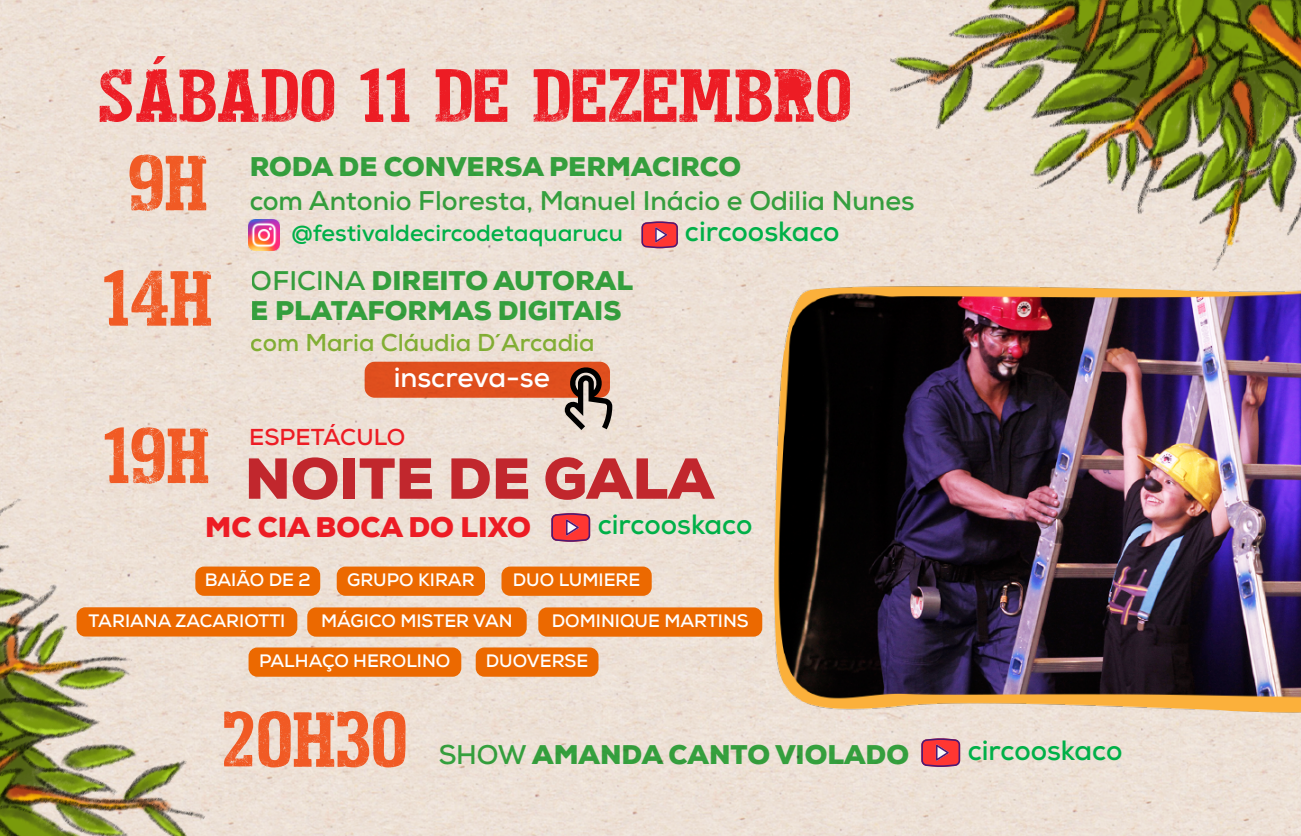
<style>
.page{position:relative;width:1301px;height:836px;background:#fff}
.page>*{position:absolute;margin:0;border:0;box-sizing:border-box;transform-origin:0 0}
.t1{font:82.65px "Addison West Flat";color:#f15a24}
.t2{font:79.43px "Addison West Flat";color:#ed1c24}
.t3{font:900 57.6px "Nexa";color:#c1272d}
.t4{font:900 28.35px "Nexa";color:#ed1c24}
.t5{font:700 27.83px "Nexa";color:#00b048}
.t6{font:700 27.83px "Nexa";color:#fff}
.t7{font:900 26.92px/30.1px "Nexa";color:#39b54a}
.t8{font:700 26.92px "Nexa";color:#39b54a}
.t9{font:700 24.38px "Nexa";color:#8cc63f}
.t10{font:700 23.25px "Nexa";color:#00b048}
.t11{font:700 22.95px "Nexa";color:#ed1c24}
.t12{font:700 18px "Nexa";color:#fff}
.s1{font-weight:700}
</style>
<div class="page">
<div style="left:0;top:0;width:1300px;height:836px;background:#ede0d6"></div>
<div style="left:788px;top:0;width:102px;height:41px;background:#ede0d6"></div>
<img style="left:765px;top:272px;width:535px;height:447px">
<svg style="left:921px;top:738px;width:39px;height:29px"></svg>
<img style="left:890px;top:0;width:410px;height:270px">
<img style="left:0;top:487px;width:296px;height:349px">
<div style="left:248px;top:647px;width:213px;height:29px;background:#ec6900;border-radius:9px"></div>
<div style="left:476px;top:647px;width:122px;height:29px;background:#ec6900;border-radius:9px"></div>
<div style="left:195px;top:566px;width:125px;height:29px;background:#ec6900;border-radius:9px"></div>
<div style="left:337px;top:566px;width:148px;height:29px;background:#ec6900;border-radius:9px"></div>
<div style="left:501px;top:566px;width:150px;height:29px;background:#ec6900;border-radius:9px"></div>
<div style="left:538px;top:607px;width:224px;height:29px;background:#ec6900;border-radius:9px"></div>
<div style="left:307px;top:607px;width:220px;height:29px;background:#ec6900;border-radius:9px"></div>
<div style="left:77px;top:607px;width:220px;height:29px;background:#ec6900;border-radius:9px"></div>
<svg style="left:551px;top:513px;width:39px;height:28px"></svg>
<svg style="left:641px;top:221px;width:37px;height:27px"></svg>
<img style="left:249px;top:220px;width:30px;height:30px">
<svg style="left:365px;top:362px;width:247px;height:68px"></svg>
<h2 class="t2" style="left:139px;top:46px;width:44px">Á</h2>
<h2 class="t2" style="left:97px;top:46px;width:756px">SABADO 11 DE DEZEMBRO</h2>
<h1 class="t1" style="left:128px;top:131px;width:81px">9H</h1>
<h3 class="t7" style="left:249px;top:151px;width:493px">RODA DE CONVERSA PERMACIRCO</h3>
<h3 class="t8" style="left:249px;top:184px;width:666px">com Antonio Floresta, Manuel Inácio e Odilia Nunes</h3>
<p class="t10" style="left:291px;top:218px;width:333px">@festivaldecircodetaquarucu</p>
<h3 class="t5" style="left:685px;top:214px;width:156px">circooskaco</h3>
<h1 class="t1" style="left:102px;top:247px;width:112px">14H</h1>
<h3 class="t7" style="left:251px;top:265px;width:384px"><span class="s1">OFICINA</span> DIREITO AUTORAL<br>E PLATAFORMAS DIGITAIS</h3>
<h3 class="t9" style="left:251px;top:327px;width:345px">com Maria Cláudia D´Arcadia</h3>
<h3 class="t6" style="left:394px;top:360px;width:158px">inscreva-se</h3>
<h1 class="t1" style="left:103px;top:404px;width:108px">19H</h1>
<p class="t11" style="left:249px;top:422px;width:158px">ESPETÁCULO</p>
<h3 class="t3" style="left:245px;top:441px;width:471px">NOITE DE GALA</h3>
<h3 class="t4" style="left:205px;top:508px;width:327px">MC CIA BOCA DO LIXO</h3>
<h3 class="t5" style="left:597px;top:507px;width:156px">circooskaco</h3>
<p class="t12" style="left:205px;top:568px;width:107px">BAIÃO DE 2</p>
<p class="t12" style="left:347px;top:568px;width:129px">GRUPO KIRAR</p>
<p class="t12" style="left:513px;top:568px;width:129px">DUO LUMIERE</p>
<p class="t12" style="left:88px;top:609px;width:198px">TARIANA ZACARIOTTI</p>
<p class="t12" style="left:321px;top:609px;width:193px">MÁGICO MISTER VAN</p>
<p class="t12" style="left:552px;top:609px;width:198px">DOMINIQUE MARTINS</p>
<p class="t12" style="left:259px;top:649px;width:193px">PALHAÇO HEROLINO</p>
<p class="t12" style="left:486px;top:649px;width:104px">DUOVERSE</p>
<h1 class="t1" style="left:222px;top:688px;width:186px">20H30</h1>
<h3 class="t7" style="left:438px;top:739px;width:472px"><span class="s1">SHOW</span> AMANDA CANTO VIOLADO</h3>
<h3 class="t5" style="left:967px;top:732px;width:156px">circooskaco</h3>
</div>
